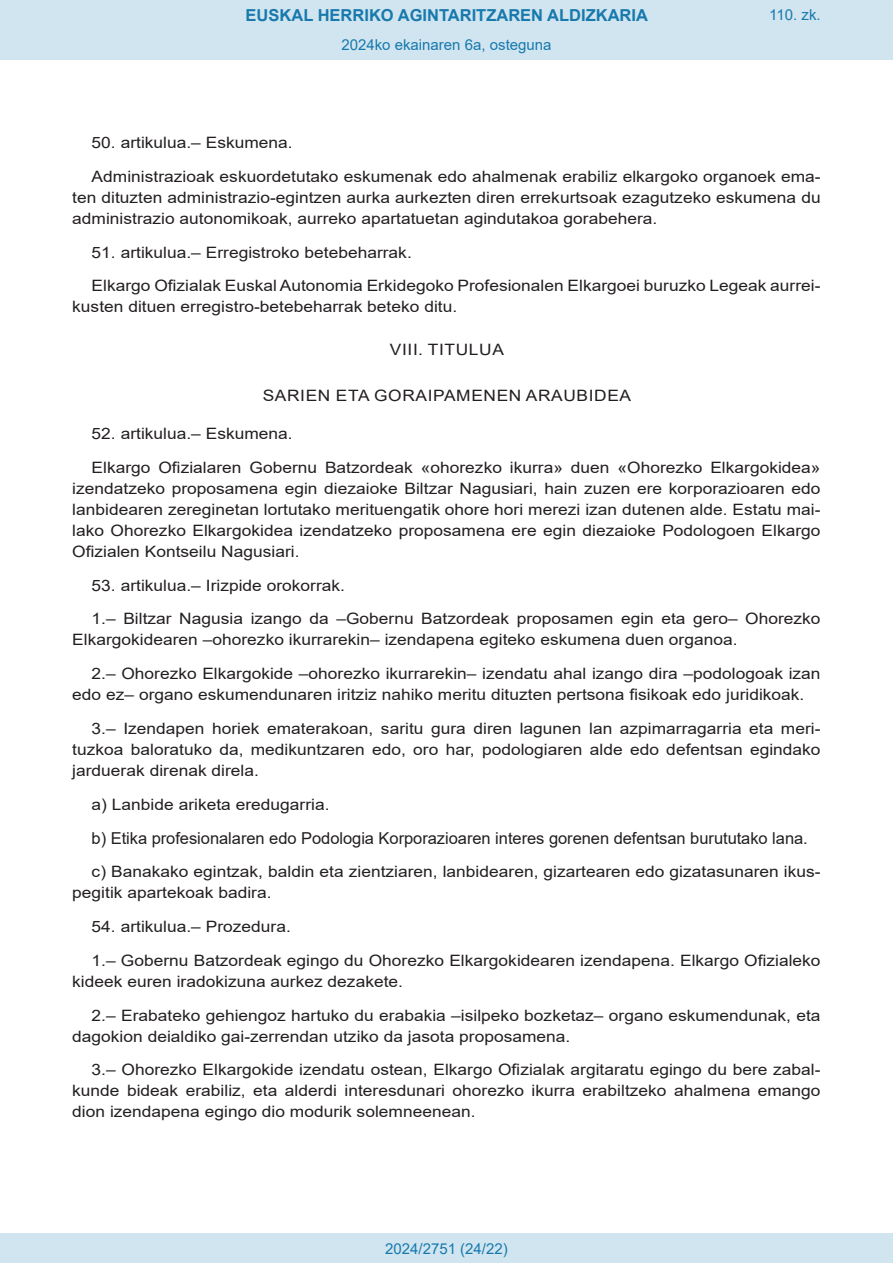
<style>
.page{position:relative;width:893px;height:1263px;background:#fff}
.page>*{position:absolute;margin:0;border:0;box-sizing:border-box;transform-origin:0 0}
.BOPVDetalle{font:16.5px "Arial";letter-spacing:-.005em;color:#231f20}
.t1{font:700 16.5px "Arial";color:#1879ad}
.BOPVDetalle-2{font:15.6px/21px "Arial";color:#231f20;scale:1.11 1}
.BOPVClave{font:15.6px "Arial";letter-spacing:.035em;color:#231f20;scale:1.11 1}
.Paginacion_Centro{font:15px "Arial";color:#1879ad}
</style>
<div class="page">
<div style="left:0;top:0;width:893px;height:60px;background:#d0e5f0"></div>
<div style="left:0;top:1233px;width:893px;height:30px;background:#d0e5f0"></div>
<p class="t1" style="left:246px;top:3px;width:404px">EUSKAL HERRIKO AGINTARITZAREN ALDIZKARIA</p>
<p class="Paginacion_Centro" style="left:341px;top:35px;width:212px">2024ko ekainaren 6a, osteguna</p>
<p class="Paginacion_Centro" style="left:769px;top:5px;width:53px">110. zk.</p>
<p class="BOPVDetalle-2" style="left:92px;top:132px;width:183px">50. artikulua.– Eskumena.</p>
<p class="BOPVDetalle-2" style="left:72px;top:166px;width:676px;text-align:justify;text-indent:19px">Administrazioak eskuordetutako eskumenak edo ahalmenak erabiliz elkargoko organoek ema&shy;ten dituzten administrazio-egintzen aurka aurkezten diren errekurtsoak ezagutzeko eskumena du administrazio autonomikoak, aurreko apartatuetan agindutakoa gorabehera.</p>
<p class="BOPVDetalle-2" style="left:92px;top:242px;width:290px">51. artikulua.– Erregistroko betebeharrak.</p>
<p class="BOPVDetalle-2" style="left:72px;top:275px;width:676px;text-indent:19px">Elkargo Ofizialak Euskal Autonomia Erkidegoko Profesionalen Elkargoei buruzko Legeak aurrei&shy;kusten dituen erregistro-betebeharrak beteko ditu.</p>
<p class="BOPVClave" style="left:390px;top:338px;width:104px">VIII. TITULUA</p>
<p class="BOPVClave" style="left:263px;top:385px;width:333px">SARIEN ETA GORAIPAMENEN ARAUBIDEA</p>
<p class="BOPVDetalle-2" style="left:92px;top:423px;width:183px">52. artikulua.– Eskumena.</p>
<p class="BOPVDetalle-2" style="left:72px;top:457px;width:676px;text-align:justify;text-indent:19px">Elkargo Ofizialaren Gobernu Batzordeak «ohorezko ikurra» duen «Ohorezko Elkargokidea» izendatzeko proposamena egin diezaioke Biltzar Nagusiari, hain zuzen ere korporazioaren edo lanbidearen zereginetan lortutako merituengatik ohore hori merezi izan dutenen alde. Estatu mai&shy;lako Ohorezko Elkargokidea izendatzeko proposamena ere egin diezaioke Podologoen Elkargo Ofizialen Kontseilu Nagusiari.</p>
<p class="BOPVDetalle-2" style="left:92px;top:575px;width:230px">53. artikulua.– Irizpide orokorrak.</p>
<p class="BOPVDetalle-2" style="left:72px;top:608px;width:676px;text-indent:19px">1.– Biltzar Nagusia izango da –Gobernu Batzordeak proposamen egin eta gero– Ohorezko<br>Elkargokidearen –ohorezko ikurrarekin– izendapena egiteko eskumena duen organoa.</p>
<p class="BOPVDetalle-2" style="left:72px;top:663px;width:676px;text-indent:19px">2.– Ohorezko Elkargokide –ohorezko ikurrarekin– izendatu ahal izango dira –podologoak izan edo ez– organo eskumendunaren iritziz nahiko meritu dituzten pertsona fisikoak edo juridikoak.</p>
<p class="BOPVDetalle-2" style="left:72px;top:718px;width:676px;text-align:justify;text-indent:19px">3.– Izendapen horiek ematerakoan, saritu gura diren lagunen lan azpimarragarria eta meri&shy;tuzkoa baloratuko da, medikuntzaren edo, oro har, podologiaren alde edo defentsan egindako jarduerak direnak direla.</p>
<p class="BOPVDetalle-2" style="left:92px;top:794px;width:216px">a) Lanbide ariketa eredugarria.</p>
<p class="BOPVDetalle" style="left:92px;top:826px;width:718px">b) Etika profesionalaren edo Podologia Korporazioaren interes gorenen defentsan burututako lana.</p>
<p class="BOPVDetalle-2" style="left:72px;top:861px;width:676px;text-indent:19px">c) Banakako egintzak, baldin eta zientziaren, lanbidearen, gizartearen edo gizatasunaren ikus&shy;pegitik apartekoak badira.</p>
<p class="BOPVDetalle-2" style="left:92px;top:916px;width:181px">54. artikulua.– Prozedura.</p>
<p class="BOPVDetalle-2" style="left:72px;top:950px;width:676px;text-indent:19px">1.– Gobernu Batzordeak egingo du Ohorezko Elkargokidearen izendapena. Elkargo Ofizialeko kideek euren iradokizuna aurkez dezakete.</p>
<p class="BOPVDetalle-2" style="left:72px;top:1004px;width:676px;text-indent:19px">2.– Erabateko gehiengoz hartuko du erabakia –isilpeko bozketaz– organo eskumendunak, eta dagokion deialdiko gai-zerrendan utziko da jasota proposamena.</p>
<p class="BOPVDetalle-2" style="left:72px;top:1059px;width:676px;text-align:justify;text-indent:19px">3.– Ohorezko Elkargokide izendatu ostean, Elkargo Ofizialak argitaratu egingo du bere zabal&shy;kunde bideak erabiliz, eta alderdi interesdunari ohorezko ikurra erabiltzeko ahalmena emango dion izendapena egingo dio modurik solemneenean.</p>
<p class="Paginacion_Centro" style="left:385px;top:1238px;width:124px">2024/2751 (24/22)</p>
</div>
